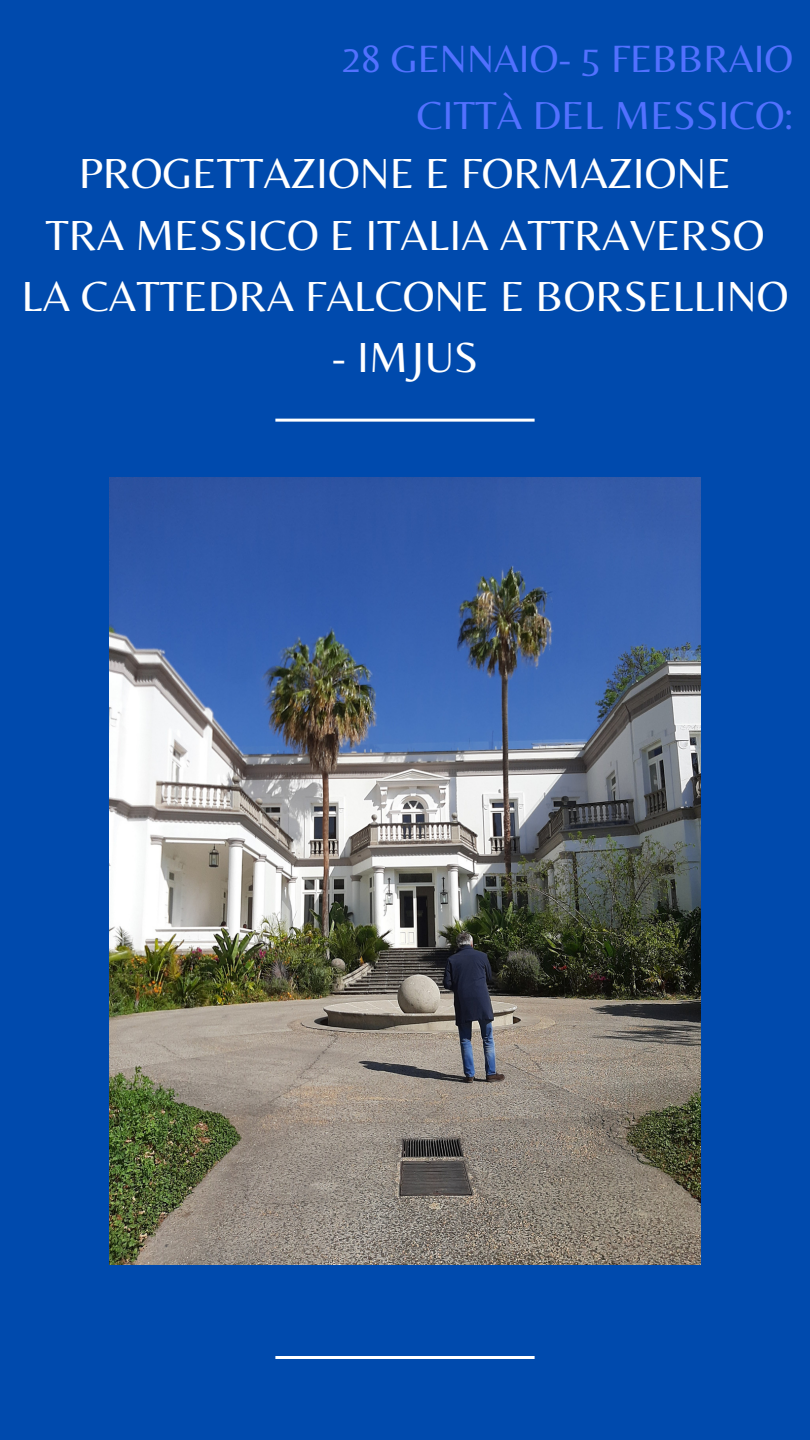
<style>
.page{position:relative;width:810px;height:1440px;background:#004aad}
.page>*{position:absolute;margin:0;border:0;box-sizing:border-box;transform-origin:0 0}
.t1{font:43.8px/61.2px "Belleza";color:#fff;text-align:center}
.t2{font:40.6px "Belleza";color:#5271ff}
.t3{font:39.6px "Belleza";color:#5271ff}
</style>
<div class="page">
<img style="left:110px;top:477px;width:591px;height:788px">
<hr style="left:275px;top:1356px;width:260px;height:3px;background:#fff">
<hr style="left:275px;top:419px;width:260px;height:3px;background:#fff">
<p class="t3" style="left:341px;top:36px;width:453px">28 GENNAIO- 5 FEBBRAIO</p>
<p class="t2" style="left:417px;top:91px;width:378px">CITTÀ DEL MESSICO:</p>
<p class="t1" style="left:21px;top:142px;width:769px">PROGETTAZIONE E FORMAZIONE<br>TRA MESSICO E ITALIA ATTRAVERSO<br>LA CATTEDRA FALCONE E BORSELLINO</p>
<p class="t1" style="left:332px;top:326px;width:148px">- IMJUS</p>
</div>
